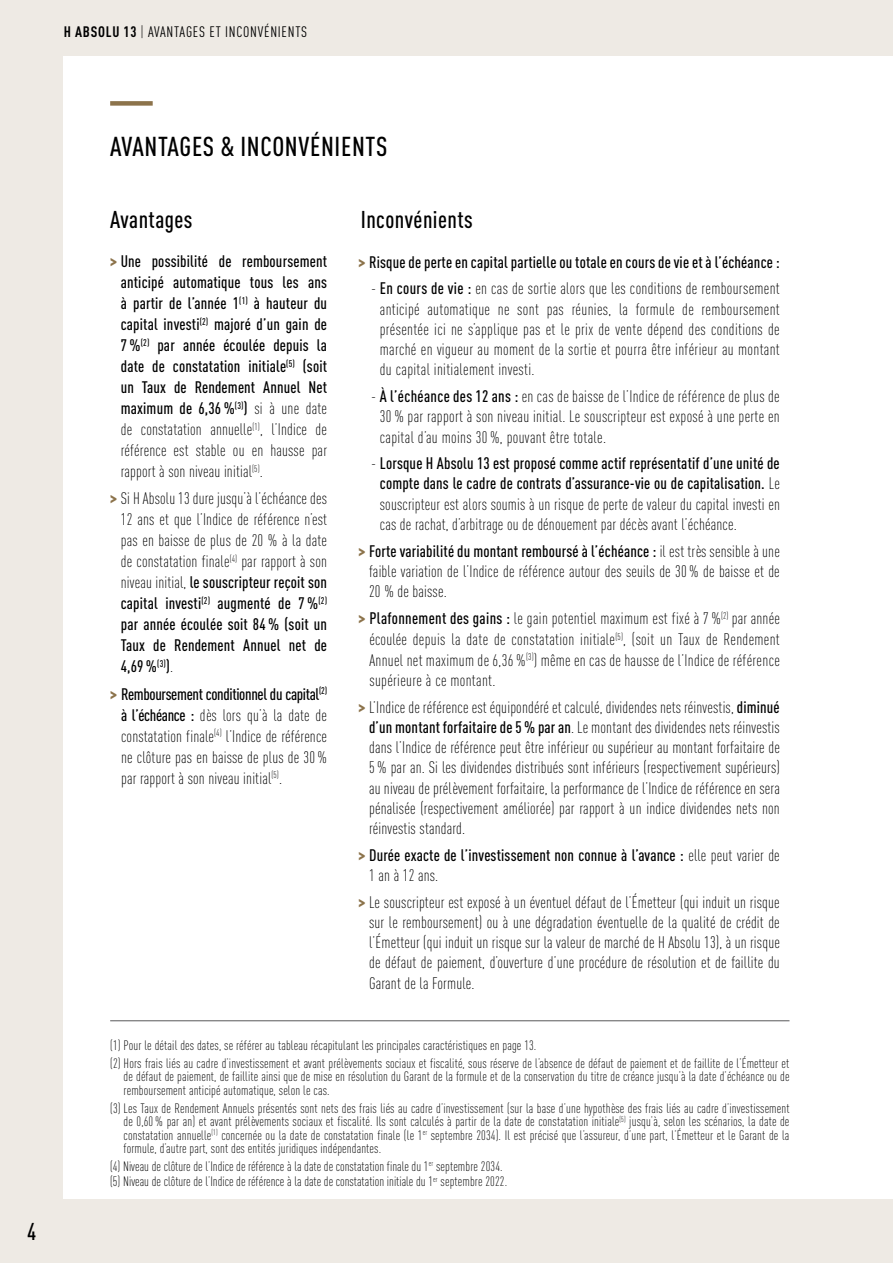
<style>
.page{position:relative;width:893px;height:1263px;background:#eeeae4}
.page>*{position:absolute;margin:0;border:0;box-sizing:border-box;transform-origin:0 0}
.t1{font:500 27px "DIN Cond";letter-spacing:.025em;color:#000}
.t2{font:500 24px "DIN Cond";letter-spacing:.02em;color:#000}
.t3{font:300 16.5px/20.2px "DIN Cond";letter-spacing:.01em;color:#000;text-align:justify}
.t4{font:500 16.5px/21px "DIN Cond";letter-spacing:.01em;color:#000;text-align:justify}
.t5{font:15px "DIN Cond";letter-spacing:.05em;color:#000}
.t6{font:300 13.5px/13.5px "DIN Cond";letter-spacing:.01em;color:#000}
.s1{font-weight:700}
.s2{font-weight:300}
.s3{font-weight:900;color:#8c734b}
.s4{font-weight:500}
</style>
<div class="page">
<div style="left:64px;top:56px;width:829px;height:1142px;background:#fff"></div>
<div style="left:110px;top:101px;width:43px;height:5px;background:#8c734b"></div>
<hr style="left:110px;top:1020px;width:679px;height:1px;background:#58585a">
<p class="t5" style="left:64px;top:23px;width:245px"><span class="s1">H ABSOLU 13</span> <span class="s2">|</span> AVANTAGES ET INCONVÉNIENTS</p>
<h2 class="t2" style="left:27px;top:1217px;width:11px">4</h2>
<h1 class="t1" style="left:110px;top:130px;width:279px">AVANTAGES &amp; INCONVÉNIENTS</h1>
<h2 class="t2" style="left:110px;top:205px;width:84px">Avantages</h2>
<h2 class="t2" style="left:361px;top:205px;width:114px">Inconvénients</h2>
<p class="t4" style="left:358px;top:251px;width:423px"><span class="s3">&gt;</span> Risque de perte en capital partielle ou totale en cours de vie et à l’échéance :</p>
<p class="t3" style="left:380px;top:278px;width:401px;text-indent:-9px">- <span class="s4">En cours de vie :</span> en cas de sortie alors que les conditions de remboursement anticipé automatique ne sont pas réunies, la formule de remboursement présentée ici ne s’applique pas et le prix de vente dépend des conditions de marché en vigueur au moment de la sortie et pourra être inférieur au montant du capital initialement investi.</p>
<p class="t3" style="left:380px;top:386px;width:401px;text-indent:-9px">- <span class="s4">À l’échéance des 12 ans :</span> en cas de baisse de l’Indice de référence de plus de 30 % par rapport à son niveau initial. Le souscripteur est exposé à une perte en capital d’au moins 30 %, pouvant être totale.</p>
<p class="t3" style="left:380px;top:453px;width:402px;text-indent:-9px">- <span class="s4">Lorsque H Absolu 13 est proposé comme actif représentatif d’une unité de compte dans le cadre de contrats d’assurance-vie ou de capitalisation.</span> Le souscripteur est alors soumis à un risque de perte de valeur du capital investi en cas de rachat, d’arbitrage ou de dénouement par décès avant l’échéance.</p>
<p class="t3" style="left:369px;top:541px;width:412px;text-indent:-11px"><span class="s3">&gt;</span> <span class="s4">Forte variabilité du montant remboursé à l’échéance :</span> il est très sensible à une faible variation de l’Indice de référence autour des seuils de 30 % de baisse et de 20 % de baisse.</p>
<p class="t3" style="left:369px;top:608px;width:412px;text-indent:-11px"><span class="s3">&gt;</span> <span class="s4">Plafonnement des gains :</span> le gain potentiel maximum est fixé à 7 %<sup>(2)</sup> par année écoulée depuis la date de constatation initiale<sup>(5)</sup>, (soit un Taux de Rendement Annuel net maximum de 6,36 %<sup>(3)</sup>) même en cas de hausse de l’Indice de référence supérieure à ce montant.</p>
<p class="t3" style="left:369px;top:697px;width:412px;text-indent:-11px"><span class="s3">&gt;</span> L’Indice de référence est équipondéré et calculé, dividendes nets réinvestis, <span class="s4">diminué d’un montant forfaitaire de 5% par an</span>. Le montant des dividendes nets réinvestis dans l’Indice de référence peut être inférieur ou supérieur au montant forfaitaire de 5 % par an. Si les dividendes distribués sont inférieurs (respectivement supérieurs) au niveau de prélèvement forfaitaire, la performance de l’Indice de référence en sera pénalisée (respectivement améliorée) par rapport à un indice dividendes nets non réinvestis standard.</p>
<p class="t4" style="left:369px;top:844px;width:412px;line-height:20.2px;text-indent:-11px"><span class="s3">&gt;</span> Durée exacte de l’investissement non connue à l’avance : <span class="s2">elle peut varier de<br>1 an à 12 ans.</span></p>
<p class="t3" style="left:369px;top:892px;width:412px;text-indent:-11px"><span class="s3">&gt;</span> Le souscripteur est exposé à un éventuel défaut de l’Émetteur (qui induit un risque sur le remboursement) ou à une dégradation éventuelle de la qualité de crédit de l’Émetteur (qui induit un risque sur la valeur de marché de H Absolu 13), à un risque de défaut de paiement, d’ouverture d’une procédure de résolution et de faillite du Garant de la Formule.</p>
<p class="t4" style="left:121px;top:250px;width:208px;text-indent:-11px"><span class="s3">&gt;</span> Une possibilité de remboursement anticipé automatique tous les ans à partir de l’année 1<sup>(1)</sup> à hauteur du capital investi<sup>(2)</sup> majoré d’un gain de 7%<sup>(2)</sup> par année écoulée depuis la date de constatation initiale<sup>(5)</sup> (soit un Taux de Rendement Annuel Net maximum de 6,36%<sup>(3)</sup>) <span class="s2">si à une date de constatation annuelle</span><sup>(1)</sup><span class="s2">, l’Indice de référence est stable ou en hausse par rapport à son niveau initial</span><sup>(5)</sup><span class="s2">.</span></p>
<p class="t3" style="left:121px;top:488px;width:208px;line-height:21px;text-indent:-11px"><span class="s3">&gt;</span> Si H Absolu 13 dure jusqu’à l’échéance des 12 ans et que l’Indice de référence n’est pas en baisse de plus de 20 % à la date de constatation finale<sup>(4)</sup> par rapport à son niveau initial, <span class="s4">le souscripteur reçoit son capital investi</span><sup>(2)</sup> <span class="s4">augmenté de 7%</span><sup>(2) </sup><span class="s4">par année écoulée soit 84% (soit un Taux de Rendement Annuel net de 4,69%</span><sup>(3)</sup><span class="s4">)</span>.</p>
<p class="t3" style="left:121px;top:683px;width:207px;line-height:21px;text-indent:-11px"><span class="s3">&gt;</span> <span class="s4">Remboursement conditionnel du capital</span><sup>(2) </sup><span class="s4">à l’échéance :</span> dès lors qu’à la date de constatation finale<sup>(4)</sup> l’Indice de référence ne clôture pas en baisse de plus de 30 % par rapport à son niveau initial<sup>(5)</sup>.</p>
<p class="t6" style="left:110px;top:1036px;width:681px;line-height:17.7px">(1) Pour le détail des dates, se référer au tableau récapitulant les principales caractéristiques en page 13.<br>(2) Hors frais liés au cadre d’investissement et avant prélèvements sociaux et fiscalité, sous réserve de l’absence de défaut de paiement et de faillite de l’Émetteur et</p>
<p class="t6" style="left:124px;top:1070px;width:667px">de défaut de paiement, de faillite ainsi que de mise en résolution du Garant de la formule et de la conservation du titre de créance jusqu’à la date d’échéance ou de remboursement anticipé automatique, selon le cas.</p>
<p class="t6" style="left:124px;top:1101px;width:667px;text-align:justify;text-indent:-13px">(3) Les Taux de Rendement Annuels présentés sont nets des frais liés au cadre d’investissement (sur la base d’une hypothèse des frais liés au cadre d’investissement de 0,60 % par an) et avant prélèvements sociaux et fiscalité. Ils sont calculés à partir de la date de constatation initiale<sup>(5)</sup> jusqu’à, selon les scénarios, la date de constatation annuelle<sup>(1)</sup> concernée ou la date de constatation finale (le 1<sup>er</sup> septembre 2034). Il est précisé que l’assureur, d’une part, l’Émetteur et le Garant de la formule, d’autre part, sont des entités juridiques indépendantes.</p>
<p class="t6" style="left:110px;top:1158px;width:398px;line-height:15.6px">(4) Niveau de clôture de l’Indice de référence à la date de constatation finale du 1<sup>er</sup> septembre 2034. (5) Niveau de clôture de l’Indice de référence à la date de constatation initiale du 1<sup>er</sup> septembre 2022.</p>
</div>
